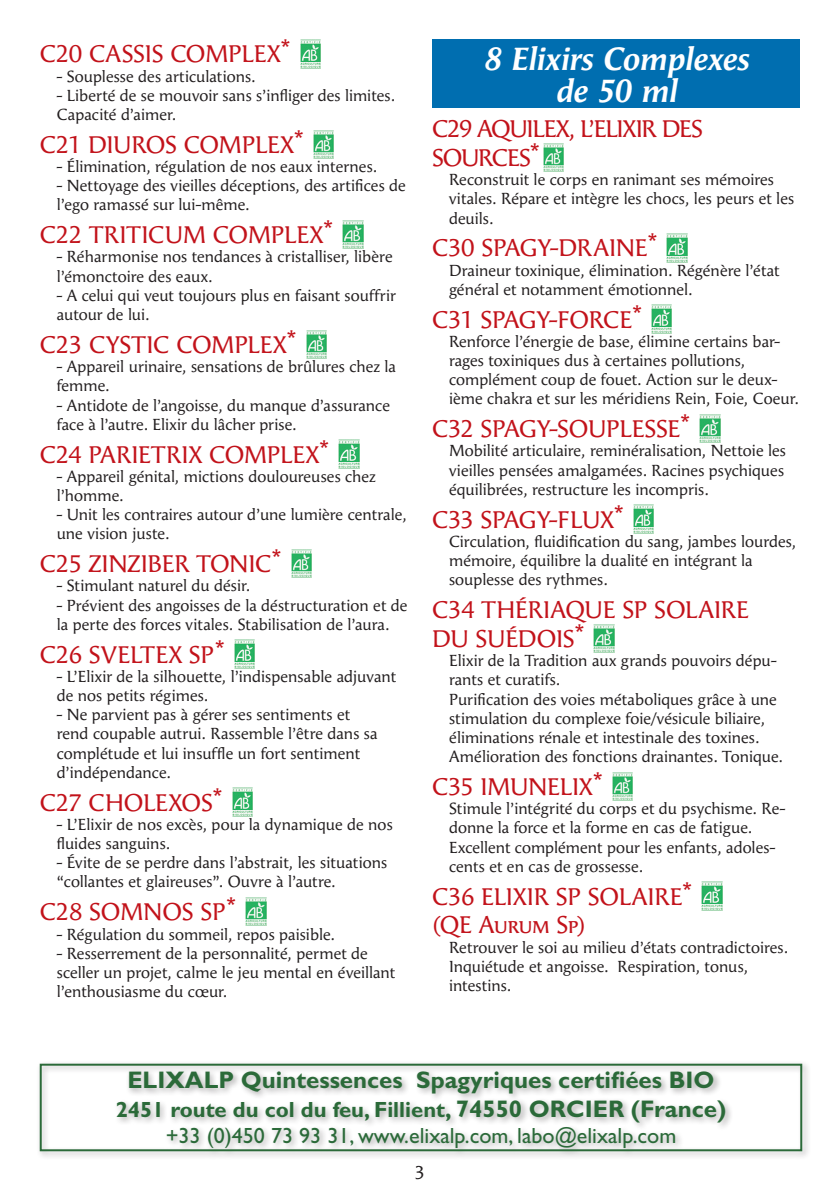
<style>
.page{position:relative;width:840px;height:1191px;background:#fff}
.page>*{position:absolute;margin:0;border:0;box-sizing:border-box;transform-origin:0 0}
.t1{font:italic 700 32px/32px "Angie";letter-spacing:-.01em;color:#fff;text-align:center}
.t2{font:24px/28.8px "Angie Small Caps";letter-spacing:-.015em;color:#c2121a}
.t3{font:700 24px "Gill Sans Std";color:#2b6a39}
.t4{font:24px/28.8px "Angie Small Caps";letter-spacing:-.055em;color:#c2121a}
.t5{font:22px/26.4px "Gill Sans Std";color:#2b6a39;text-align:center}
.t6{font:18px "Angie";color:#231f20}
.t7{font:16px/19.2px "Angie";letter-spacing:.005em;color:#231f20}
.s1{font-weight:700}
.s2{font-weight:700;font-size:24px}
</style>
<div class="page">
<img style="left:300px;top:40px;width:20px;height:28px">
<img style="left:313px;top:130px;width:21px;height:28px">
<img style="left:342px;top:220px;width:21px;height:29px">
<img style="left:306px;top:330px;width:20px;height:28px">
<img style="left:338px;top:440px;width:21px;height:28px">
<img style="left:291px;top:549px;width:20px;height:29px">
<img style="left:234px;top:640px;width:20px;height:28px">
<img style="left:232px;top:788px;width:20px;height:28px">
<img style="left:245px;top:897px;width:21px;height:29px">
<img style="left:543px;top:143px;width:20px;height:29px">
<img style="left:666px;top:234px;width:21px;height:28px">
<img style="left:651px;top:305px;width:20px;height:28px">
<img style="left:699px;top:414px;width:20px;height:29px">
<img style="left:633px;top:505px;width:20px;height:28px">
<img style="left:593px;top:624px;width:21px;height:28px">
<img style="left:612px;top:772px;width:20px;height:28px">
<img style="left:701px;top:882px;width:20px;height:28px">
<div style="left:432px;top:40px;width:367px;height:68px;background:#006eb0"></div>
<div style="left:36px;top:1060px;width:774px;height:100px;background:#231f20;opacity:.36"></div>
<div style="left:40px;top:1063px;width:761px;height:88px;border:2px solid #2b6a39"></div>
<h2 class="t2" style="left:40px;top:40px;width:253px">C20 CASSIS COMPLEX*</h2>
<p class="t7" style="left:57px;top:67px;width:200px">- Souplesse des articulations.</p>
<p class="t7" style="left:57px;top:86px;width:339px">- Liberté de se mouvoir sans s’infliger des limites.<br>Capacité d’aimer.</p>
<h2 class="t2" style="left:40px;top:131px;width:266px">C21 DIUROS COMPLEX*</h2>
<p class="t7" style="left:57px;top:157px;width:322px">- Élimination, régulation de nos eaux internes.</p>
<p class="t7" style="left:57px;top:177px;width:350px">- Nettoyage des vieilles déceptions, des artifices de l’ego ramassé sur lui-même.</p>
<h2 class="t2" style="left:40px;top:221px;width:295px">C22 TRITICUM COMPLEX*</h2>
<p class="t7" style="left:57px;top:248px;width:337px">- Réharmonise nos tendances à cristalliser, libère l’émonctoire des eaux.</p>
<p class="t7" style="left:57px;top:286px;width:340px">- A celui qui veut toujours plus en faisant souffrir autour de lui.</p>
<h2 class="t2" style="left:40px;top:331px;width:259px">C23 CYSTIC COMPLEX*</h2>
<p class="t7" style="left:57px;top:357px;width:340px">- Appareil urinaire, sensations de brûlures chez la femme.</p>
<p class="t7" style="left:57px;top:396px;width:334px">- Antidote de l’angoisse, du manque d’assurance face à l’autre. Elixir du lâcher prise.</p>
<h2 class="t2" style="left:40px;top:440px;width:292px">C24 PARIETRIX COMPLEX*</h2>
<p class="t7" style="left:57px;top:467px;width:320px">- Appareil génital, mictions douloureuses chez l’homme.</p>
<p class="t7" style="left:57px;top:505px;width:351px">- Unit les contraires autour d’une lumière centrale, une vision juste.</p>
<h2 class="t2" style="left:40px;top:550px;width:244px">C25 ZINZIBER TONIC*</h2>
<p class="t7" style="left:57px;top:577px;width:195px">- Stimulant naturel du désir.</p>
<p class="t7" style="left:57px;top:596px;width:352px">- Prévient des angoisses de la déstructuration et de la perte des forces vitales. Stabilisation de l’aura.</p>
<h2 class="t2" style="left:40px;top:640px;width:187px">C26 SVELTEX SP*</h2>
<p class="t7" style="left:57px;top:667px;width:341px">- L’Elixir de la silhouette, l’indispensable adjuvant de nos petits régimes.</p>
<p class="t7" style="left:57px;top:705px;width:322px">- Ne parvient pas à gérer ses sentiments et rend coupable autrui. Rassemble l’être dans sa complétude et lui insuffle un fort sentiment d’indépendance.</p>
<h2 class="t2" style="left:40px;top:788px;width:185px">C27 CHOLEXOS*</h2>
<p class="t7" style="left:57px;top:815px;width:337px">- L’Elixir de nos excès, pour la dynamique de nos fluides sanguins.</p>
<p class="t7" style="left:57px;top:853px;width:332px">- Évite de se perdre dans l’abstrait, les situations “collantes et glaireuses”. Ouvre à l’autre.</p>
<h2 class="t2" style="left:40px;top:898px;width:198px">C28 SOMNOS SP*</h2>
<p class="t7" style="left:57px;top:925px;width:279px">- Régulation du sommeil, repos paisible.</p>
<p class="t7" style="left:57px;top:944px;width:340px">- Resserrement de la personnalité, permet de sceller un projet, calme le jeu mental en éveillant l’enthousiasme du cœur.</p>
<h1 class="t1" style="left:483px;top:44px;width:267px">8 Elixirs Complexes de 50 ml</h1>
<h2 class="t4" style="left:432px;top:115px;width:272px">C29 AQUILEX, L’ELIXIR DES<br>SOURCES*</h2>
<p class="t7" style="left:449px;top:171px;width:346px">Reconstruit le corps en ranimant ses mémoires vitales. Répare et intègre les chocs, les peurs et les deuils.</p>
<h2 class="t2" style="left:432px;top:234px;width:227px">C30 SPAGY-DRAINE*</h2>
<p class="t7" style="left:449px;top:261px;width:332px">Draineur toxinique, élimination. Régénère l’état général et notamment émotionnel.</p>
<h2 class="t2" style="left:432px;top:306px;width:212px">C31 SPAGY-FORCE*</h2>
<p class="t7" style="left:449px;top:332px;width:351px">Renforce l’énergie de base, élimine certains bar&shy;rages toxiniques dus à certaines pollutions, complément coup de fouet. Action sur le deux&shy;ième chakra et sur les méridiens Rein, Foie, Coeur.</p>
<h2 class="t2" style="left:432px;top:415px;width:260px">C32 SPAGY-SOUPLESSE*</h2>
<p class="t7" style="left:449px;top:442px;width:338px">Mobilité articulaire, reminéralisation, Nettoie les vieilles pensées amalgamées. Racines psychiques équilibrées, restructure les incompris.</p>
<h2 class="t2" style="left:432px;top:506px;width:194px">C33 SPAGY-FLUX*</h2>
<p class="t7" style="left:449px;top:532px;width:348px">Circulation, fluidification du sang, jambes lourdes, mémoire, équilibre la dualité en intégrant la souplesse des rythmes.</p>
<h2 class="t2" style="left:432px;top:596px;width:318px">C34 THÉRIAQUE SP SOLAIRE<br>DU SUÉDOIS*</h2>
<p class="t7" style="left:449px;top:651px;width:335px">Elixir de la Tradition aux grands pouvoirs dépu&shy;rants et curatifs.<br>Purification des voies métaboliques grâce à une stimulation du complexe foie/vésicule biliaire, éliminations rénale et intestinale des toxines.<br>Amélioration des fonctions drainantes. Tonique.</p>
<h2 class="t2" style="left:432px;top:773px;width:173px">C35 IMUNELIX*</h2>
<p class="t7" style="left:449px;top:799px;width:337px">Stimule l’intégrité du corps et du psychisme. Re&shy;donne la force et la forme en cas de fatigue.<br>Excellent complément pour les enfants, adoles&shy;cents et en cas de grossesse.</p>
<h2 class="t2" style="left:432px;top:882px;width:262px">C36 ELIXIR SP SOLAIRE* (QE Aurum Sp)</h2>
<p class="t7" style="left:449px;top:938px;width:340px">Retrouver le soi au milieu d’états contradictoires.<br>Inquiétude et angoisse. Respiration, tonus, intestins.</p>
<h2 class="t3" style="left:127px;top:1065px;width:588px">ELIXALP Quintessences Spagyriques certifiées BIO</h2>
<h3 class="t5" style="left:116px;top:1096px;width:611px"><span class="s1">2451 route du col du feu, Fillient</span><span class="s2">, 74550 ORCIER (France) </span>+33 (0)450 73 93 31, www.elixalp.com, labo@elixalp.com</h3>
<p class="t6" style="left:414px;top:1159px;width:12px">3</p>
</div>
